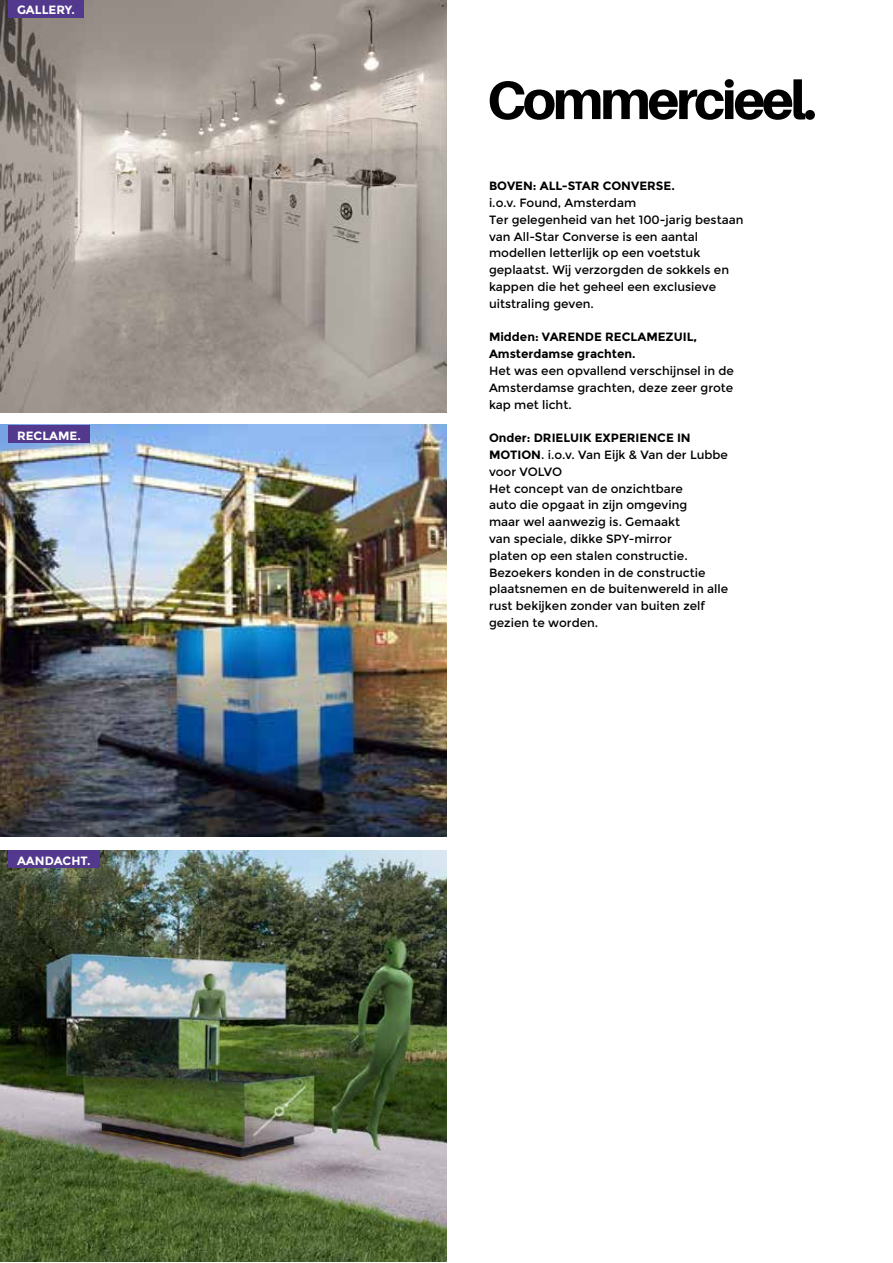
<style>
.page{position:relative;width:893px;height:1263px;background:#fff}
.page>*{position:absolute;margin:0;border:0;box-sizing:border-box;transform-origin:0 0}
.t1{font:800 54px "Aileron";letter-spacing:-.06em;color:#000}
.t2{font:12px/16.8px "Montserrat";color:#000}
.t3{font:700 12px/16.8px "Montserrat";color:#000}
.t4{font:700 12px "Montserrat";color:#fff}
.s1{font-weight:700}
</style>
<div class="page">
<img style="left:0;top:0;width:446px;height:412px">
<img style="left:0;top:424px;width:446px;height:413px">
<img style="left:0;top:850px;width:446px;height:412px">
<div style="left:9px;top:425px;width:81px;height:17px;background:#53398e"></div>
<div style="left:9px;top:0;width:75px;height:17px;background:#53398e"></div>
<div style="left:9px;top:850px;width:91px;height:17px;background:#53398e"></div>
<p class="t4" style="left:17px;top:3px;width:60px">GALLERY.</p>
<p class="t4" style="left:17px;top:428px;width:65px">RECLAME.</p>
<p class="t4" style="left:17px;top:853px;width:75px">AANDACHT.</p>
<h1 class="t1" style="left:487px;top:69px;width:331px">Commercieel.</h1>
<p class="t3" style="left:489px;top:178px;width:187px">BOVEN: ALL-STAR CONVERSE.</p>
<p class="t2" style="left:489px;top:195px;width:256px">i.o.v. Found, Amsterdam<br>Ter gelegenheid van het 100-jarig bestaan van All-Star Converse is een aantal modellen letterlijk op een voetstuk geplaatst. Wij verzorgden de sokkels en kappen die het geheel een exclusieve uitstraling geven.</p>
<p class="t3" style="left:489px;top:329px;width:210px">Midden: VARENDE RECLAMEZUIL,<br>Amsterdamse grachten.</p>
<p class="t2" style="left:489px;top:363px;width:246px;text-align:justify">Het was een opvallend verschijnsel in de Amsterdamse grachten, deze zeer grote kap met licht.</p>
<p class="t2" style="left:489px;top:430px;width:241px"><span class="s1">Onder: DRIELUIK EXPERIENCE IN<br>MOTION</span>. i.o.v. Van Eijk &amp; Van der Lubbe voor VOLVO<br>Het concept van de onzichtbare<br>auto die opgaat in zijn omgeving<br>maar wel aanwezig is. Gemaakt<br>van speciale, dikke SPY-mirror<br>platen op een stalen constructie.<br>Bezoekers konden in de constructie plaatsnemen en de buitenwereld in alle rust bekijken zonder van buiten zelf gezien te worden.</p>
</div>
